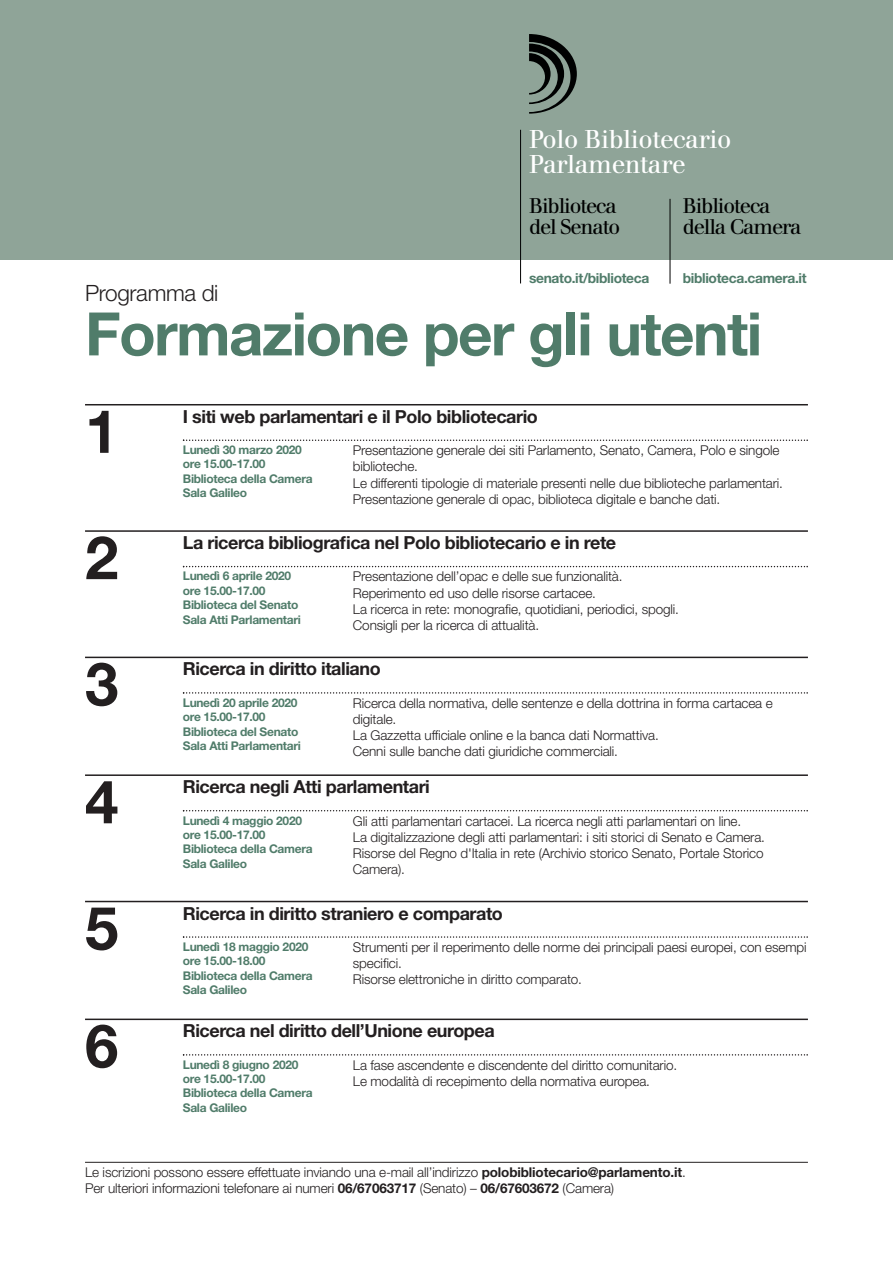
<style>
.page{position:relative;width:893px;height:1263px;background:#fff}
.page>*{position:absolute;margin:0;border:0;box-sizing:border-box;transform-origin:0 0}
.t1{font:700 60px "Helvetica Neue LT Std";letter-spacing:-.025em;color:#507c6a}
.t2{font:700 60px "Helvetica Neue LT Std";color:#231f20}
.t3{font:25.5px/24.8px "Walbaum";letter-spacing:-.015em;color:#fff}
.t4{font:300 22.5px "Helvetica Neue LT Std";letter-spacing:-.015em;color:#231f20}
.t5{font:21px/21px "Walbaum";letter-spacing:-.05em;color:#000101}
.t6{font:700 18px "Helvetica Neue LT Std";letter-spacing:-.025em;color:#231f20}
.t7{font:700 13.8px "Helvetica Neue LT Std";letter-spacing:-.025em;color:#507c6a}
.t8{font:300 13.5px/16.2px "Helvetica Neue LT Std";letter-spacing:-.01em;color:#231f20}
.t9{font:700 12px/14.4px "Helvetica Neue LT Std";letter-spacing:-.025em;color:#507c6a}
.s1{font-weight:700}
</style>
<div class="page">
<div style="left:0;top:0;width:893px;height:259px;background:#8fa498"></div>
<hr style="left:85px;top:404px;width:723px;height:1px;background:#231f20">
<svg style="left:183px;top:439px;width:625px;height:2px"></svg>
<hr style="left:85px;top:530px;width:723px;height:2px;background:#231f20">
<svg style="left:183px;top:566px;width:625px;height:1px"></svg>
<hr style="left:85px;top:657px;width:723px;height:1px;background:#231f20">
<svg style="left:183px;top:692px;width:625px;height:2px"></svg>
<hr style="left:85px;top:774px;width:723px;height:2px;background:#231f20">
<svg style="left:183px;top:810px;width:625px;height:1px"></svg>
<hr style="left:85px;top:901px;width:723px;height:1px;background:#231f20">
<svg style="left:183px;top:936px;width:625px;height:2px"></svg>
<hr style="left:85px;top:1018px;width:723px;height:2px;background:#231f20">
<svg style="left:183px;top:1054px;width:625px;height:1px"></svg>
<hr style="left:85px;top:1162px;width:723px;height:1px;background:#231f20">
<hr style="left:520px;top:130px;width:1px;height:153px;background:#000101">
<hr style="left:670px;top:199px;width:1px;height:85px;background:#000101">
<svg style="left:529px;top:34px;width:48px;height:80px"></svg>
<h2 class="t3" style="left:529px;top:129px;width:204px">Polo Bibliotecario<br>Parlamentare</h2>
<h3 class="t5" style="left:529px;top:197px;width:93px">Biblioteca del Senato</h3>
<h3 class="t5" style="left:683px;top:197px;width:120px">Biblioteca della Camera</h3>
<p class="t7" style="left:529px;top:273px;width:122px">senato.it/biblioteca</p>
<p class="t7" style="left:683px;top:273px;width:125px">biblioteca.camera.it</p>
<h3 class="t4" style="left:85px;top:285px;width:135px">Programma di</h3>
<h1 class="t1" style="left:85px;top:313px;width:679px">Formazione per gli utenti</h1>
<h1 class="t2" style="left:85px;top:410px;width:35px">1</h1>
<h3 class="t6" style="left:183px;top:410px;width:357px">I siti web parlamentari e il Polo bibliotecario</h3>
<p class="t9" style="left:183px;top:444px;width:131px">Lunedì 30 marzo 2020 ore 15.00-17.00<br>Biblioteca della Camera<br>Sala Galileo</p>
<p class="t8" style="left:353px;top:444px;width:432px">Presentazione generale dei siti Parlamento, Senato, Camera, Polo e singole biblioteche.<br>Le differenti tipologie di materiale presenti nelle due biblioteche parlamentari.<br>Presentazione generale di opac, biblioteca digitale e banche dati.</p>
<h1 class="t2" style="left:85px;top:536px;width:35px">2</h1>
<h3 class="t6" style="left:183px;top:536px;width:435px">La ricerca bibliografica nel Polo bibliotecario e in rete</h3>
<p class="t9" style="left:183px;top:570px;width:120px">Lunedì 6 aprile 2020 ore 15.00-17.00<br>Biblioteca del Senato<br>Sala Atti Parlamentari</p>
<p class="t8" style="left:353px;top:570px;width:328px">Presentazione dell’opac e delle sue funzionalità.<br>Reperimento ed uso delle risorse cartacee.<br>La ricerca in rete: monografie, quotidiani, periodici, spogli.<br>Consigli per la ricerca di attualità.</p>
<h1 class="t2" style="left:85px;top:663px;width:35px">3</h1>
<h3 class="t6" style="left:183px;top:663px;width:199px">Ricerca in diritto italiano</h3>
<p class="t9" style="left:183px;top:696px;width:120px">Lunedì 20 aprile 2020 ore 15.00-17.00<br>Biblioteca del Senato<br>Sala Atti Parlamentari</p>
<p class="t8" style="left:353px;top:696px;width:421px">Ricerca della normativa, delle sentenze e della dottrina in forma cartacea e digitale.<br>La Gazzetta ufficiale online e la banca dati Normattiva.<br>Cenni sulle banche dati giuridiche commerciali.</p>
<h1 class="t2" style="left:85px;top:780px;width:35px">4</h1>
<h3 class="t6" style="left:183px;top:780px;width:249px">Ricerca negli Atti parlamentari</h3>
<p class="t9" style="left:183px;top:814px;width:131px">Lunedì 4 maggio 2020 ore 15.00-17.00<br>Biblioteca della Camera<br>Sala Galileo</p>
<p class="t8" style="left:353px;top:814px;width:414px">Gli atti parlamentari cartacei. La ricerca negli atti parlamentari on line.<br>La digitalizzazione degli atti parlamentari: i siti storici di Senato e Camera.<br>Risorse del Regno d'Italia in rete (Archivio storico Senato, Portale Storico Camera).</p>
<h1 class="t2" style="left:85px;top:907px;width:35px">5</h1>
<h3 class="t6" style="left:183px;top:907px;width:322px">Ricerca in diritto straniero e comparato</h3>
<p class="t9" style="left:183px;top:940px;width:131px">Lunedì 18 maggio 2020 ore 15.00-18.00<br>Biblioteca della Camera<br>Sala Galileo</p>
<p class="t8" style="left:353px;top:940px;width:455px">Strumenti per il reperimento delle norme dei principali paesi europei, con esempi specifici.<br>Risorse elettroniche in diritto comparato.</p>
<h1 class="t2" style="left:85px;top:1025px;width:35px">6</h1>
<h3 class="t6" style="left:183px;top:1024px;width:313px">Ricerca nel diritto dell’Unione europea</h3>
<p class="t9" style="left:183px;top:1058px;width:131px">Lunedì 8 giugno 2020 ore 15.00-17.00<br>Biblioteca della Camera<br>Sala Galileo</p>
<p class="t8" style="left:353px;top:1058px;width:326px">La fase ascendente e discendente del diritto comunitario.<br>Le modalità di recepimento della normativa europea.</p>
<p class="t8" style="left:85px;top:1165px;width:602px">Le iscrizioni possono essere effettuate inviando una e-mail all’indirizzo <span class="s1">polobibliotecario@parlamento.it</span>.<br>Per ulteriori informazioni telefonare ai numeri <span class="s1">06/67063717</span> (Senato) – <span class="s1">06/67603672</span> (Camera)</p>
</div>
